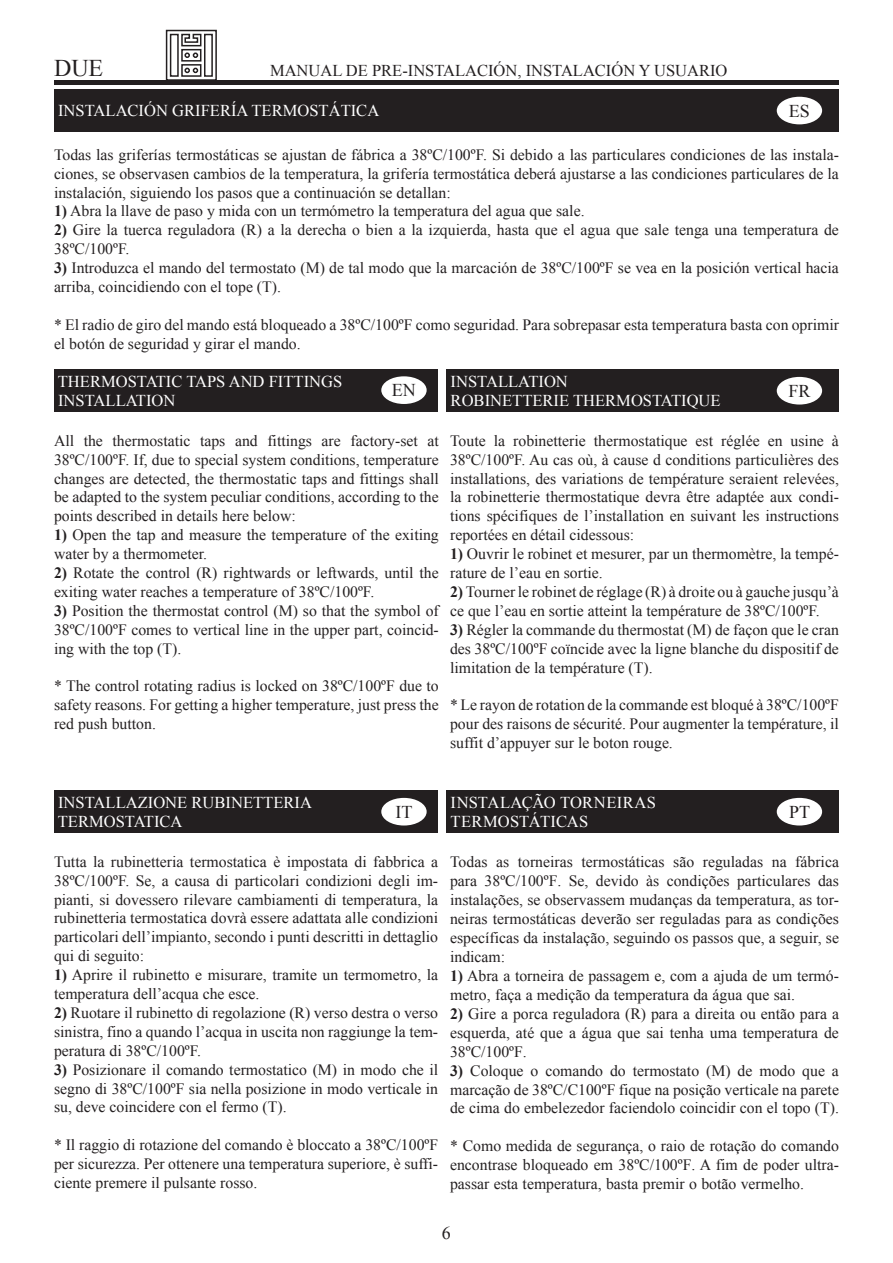
<style>
.page{position:relative;width:893px;height:1263px;background:#fff}
.page>*{position:absolute;margin:0;border:0;box-sizing:border-box;transform-origin:0 0}
.t1{font:24px "Times New Roman";color:#231f20}
.t2{font:18px "Times New Roman";color:#231f20}
.t3{font:16.5px/19.8px "Times New Roman";color:#fff}
.t4{font:16.5px "Times New Roman";color:#231f20}
.t5{font:15.75px/18.9px "Times New Roman";color:#231f20;text-align:justify}
.s1{font-weight:700}
</style>
<div class="page">
<hr style="left:54px;top:81px;width:785px;height:4px;background:#231f20">
<svg style="left:165px;top:29px;width:53px;height:52px"></svg>
<div style="left:54px;top:89px;width:785px;height:43px;background:#231f20"></div>
<div style="left:777px;top:97px;width:45px;height:27px;background:#fff;border-radius:50%"></div>
<div style="left:54px;top:369px;width:384px;height:43px;background:#231f20"></div>
<div style="left:381px;top:376px;width:46px;height:28px;background:#fff;border-radius:50%"></div>
<div style="left:446px;top:369px;width:393px;height:43px;background:#231f20"></div>
<div style="left:777px;top:377px;width:45px;height:27px;background:#fff;border-radius:50%"></div>
<div style="left:54px;top:790px;width:384px;height:43px;background:#231f20"></div>
<div style="left:381px;top:798px;width:46px;height:27px;background:#fff;border-radius:50%"></div>
<div style="left:446px;top:790px;width:393px;height:43px;background:#231f20"></div>
<div style="left:777px;top:798px;width:45px;height:27px;background:#fff;border-radius:50%"></div>
<h1 class="t1" style="left:54px;top:52px;width:51px">DUE</h1>
<p class="t4" style="left:270px;top:60px;width:459px">MANUAL DE PRE-INSTALACIÓN, INSTALACIÓN Y USUARIO</p>
<p class="t3" style="left:58px;top:101px;width:323px">INSTALACIÓN GRIFERÍA TERMOSTÁTICA</p>
<p class="t2" style="left:789px;top:99px;width:23px">ES</p>
<p class="t5" style="left:54px;top:145px;width:786px">Todas las griferías termostáticas se ajustan de fábrica a 38ºC/100ºF. Si debido a las particulares condiciones de las instala&shy;ciones, se observasen cambios de la temperatura, la grifería termostática deberá ajustarse a las condiciones particulares de la instalación, siguiendo los pasos que a continuación se detallan:</p>
<p class="t5" style="left:54px;top:201px;width:532px"><span class="s1">1)</span> Abra la llave de paso y mida con un termómetro la temperatura del agua que sale.</p>
<p class="t5" style="left:54px;top:220px;width:786px"><span class="s1">2)</span> Gire la tuerca reguladora (R) a la derecha o bien a la izquierda, hasta que el agua que sale tenga una temperatura de<br>38ºC/100ºF.</p>
<p class="t5" style="left:54px;top:258px;width:786px"><span class="s1">3)</span> Introduzca el mando del termostato (M) de tal modo que la marcación de 38ºC/100ºF se vea en la posición vertical hacia arriba, coincidiendo con el tope (T).</p>
<p class="t5" style="left:54px;top:315px;width:786px">* El radio de giro del mando está bloqueado a 38ºC/100ºF como seguridad. Para sobrepasar esta temperatura basta con oprimir el botón de seguridad y girar el mando.</p>
<p class="t3" style="left:58px;top:371px;width:286px">THERMOSTATIC TAPS AND FITTINGS<br>INSTALLATION</p>
<p class="t2" style="left:392px;top:378px;width:25px">EN</p>
<p class="t3" style="left:451px;top:371px;width:272px">INSTALLATION<br>ROBINETTERIE THERMOSTATIQUE</p>
<p class="t2" style="left:788px;top:379px;width:24px">FR</p>
<p class="t5" style="left:54px;top:431px;width:386px">All the thermostatic taps and fittings are factory-set at 38ºC/100ºF. If, due to special system conditions, temperature changes are detected, the thermostatic taps and fittings shall be adapted to the system peculiar conditions, according to the points described in details here below:</p>
<p class="t5" style="left:54px;top:525px;width:386px"><span class="s1">1)</span> Open the tap and measure the temperature of the exiting water by a thermometer.</p>
<p class="t5" style="left:54px;top:563px;width:386px"><span class="s1">2)</span> Rotate the control (R) rightwards or leftwards, until the exiting water reaches a temperature of 38ºC/100ºF.</p>
<p class="t5" style="left:54px;top:601px;width:386px"><span class="s1">3)</span> Position the thermostat control (M) so that the symbol of 38ºC/100ºF comes to vertical line in the upper part, coincid&shy;ing with the top (T).</p>
<p class="t5" style="left:54px;top:676px;width:386px">* The control rotating radius is locked on 38ºC/100ºF due to safety reasons. For getting a higher temperature, just press the red push button.</p>
<p class="t5" style="left:450px;top:431px;width:390px">Toute la robinetterie thermostatique est réglée en usine à 38ºC/100ºF. Au cas où, à cause d conditions particulières des installations, des variations de température seraient relevées, la robinetterie thermostatique devra être adaptée aux condi&shy;tions spécifiques de l’installation en suivant les instructions reportées en détail cidessous:</p>
<p class="t5" style="left:450px;top:544px;width:390px"><span class="s1">1)</span> Ouvrir le robinet et mesurer, par un thermomètre, la tempé&shy;rature de l’eau en sortie.</p>
<p class="t5" style="left:450px;top:582px;width:390px"><span class="s1">2)</span> Tourner le robinet de réglage (R) à droite ou à gauche jusqu’à ce que l’eau en sortie atteint la température de 38ºC/100ºF.</p>
<p class="t5" style="left:450px;top:620px;width:390px"><span class="s1">3)</span> Régler la commande du thermostat (M) de façon que le cran des 38ºC/100ºF coïncide avec la ligne blanche du dispositif de limitation de la température (T).</p>
<p class="t5" style="left:450px;top:695px;width:390px">* Le rayon de rotation de la commande est bloqué à 38ºC/100ºF pour des raisons de sécurité. Pour augmenter la température, il suffit d’appuyer sur le boton rouge.</p>
<p class="t3" style="left:58px;top:792px;width:256px">INSTALLAZIONE RUBINETTERIA<br>TERMOSTATICA</p>
<p class="t2" style="left:396px;top:800px;width:18px">IT</p>
<p class="t5" style="left:54px;top:852px;width:386px">Tutta la rubinetteria termostatica è impostata di fabbrica a 38ºC/100ºF. Se, a causa di particolari condizioni degli im&shy;pianti, si dovessero rilevare cambiamenti di temperatura, la rubinetteria termostatica dovrà essere adattata alle condizioni particolari dell’impianto, secondo i punti descritti in dettaglio qui di seguito:</p>
<p class="t5" style="left:54px;top:965px;width:386px"><span class="s1">1)</span> Aprire il rubinetto e misurare, tramite un termometro, la temperatura dell’acqua che esce.</p>
<p class="t5" style="left:54px;top:1003px;width:386px"><span class="s1">2)</span> Ruotare il rubinetto di regolazione (R) verso destra o verso sinistra, fino a quando l’acqua in uscita non raggiunge la tem&shy;peratura di 38ºC/100ºF.</p>
<p class="t5" style="left:54px;top:1060px;width:386px"><span class="s1">3)</span> Posizionare il comando termostatico (M) in modo che il segno di 38ºC/100ºF sia nella posizione in modo verticale in su, deve coincidere con el fermo (T).</p>
<p class="t5" style="left:54px;top:1135px;width:386px">* Il raggio di rotazione del comando è bloccato a 38ºC/100ºF per sicurezza. Per ottenere una temperatura superiore, è suffi&shy;ciente premere il pulsante rosso.</p>
<p class="t3" style="left:451px;top:792px;width:207px">INSTALAÇÃO TORNEIRAS<br>TERMOSTÁTICAS</p>
<p class="t2" style="left:789px;top:800px;width:23px">PT</p>
<p class="t5" style="left:450px;top:852px;width:390px">Todas as torneiras termostáticas são reguladas na fábrica para 38ºC/100ºF. Se, devido às condições particulares das instalações, se observassem mudanças da temperatura, as tor&shy;neiras termostáticas deverão ser reguladas para as condições específicas da instalação, seguindo os passos que, a seguir, se indicam:</p>
<p class="t5" style="left:450px;top:965px;width:390px"><span class="s1">1)</span> Abra a torneira de passagem e, com a ajuda de um termó&shy;metro, faça a medição da temperatura da água que sai.</p>
<p class="t5" style="left:450px;top:1003px;width:390px"><span class="s1">2)</span> Gire a porca reguladora (R) para a direita ou então para a esquerda, até que a água que sai tenha uma temperatura de 38ºC/100ºF.</p>
<p class="t5" style="left:450px;top:1060px;width:390px"><span class="s1">3)</span> Coloque o comando do termostato (M) de modo que a marcação de 38ºC/C100ºF fique na posição verticale na parete de cima do embelezedor faciendolo coincidir con el topo (T).</p>
<p class="t5" style="left:450px;top:1136px;width:390px">* Como medida de segurança, o raio de rotação do comando encontrase bloqueado em 38ºC/100ºF. A fim de poder ultra&shy;passar esta temperatura, basta premir o botão vermelho.</p>
<p class="t2" style="left:442px;top:1221px;width:10px">6</p>
</div>
